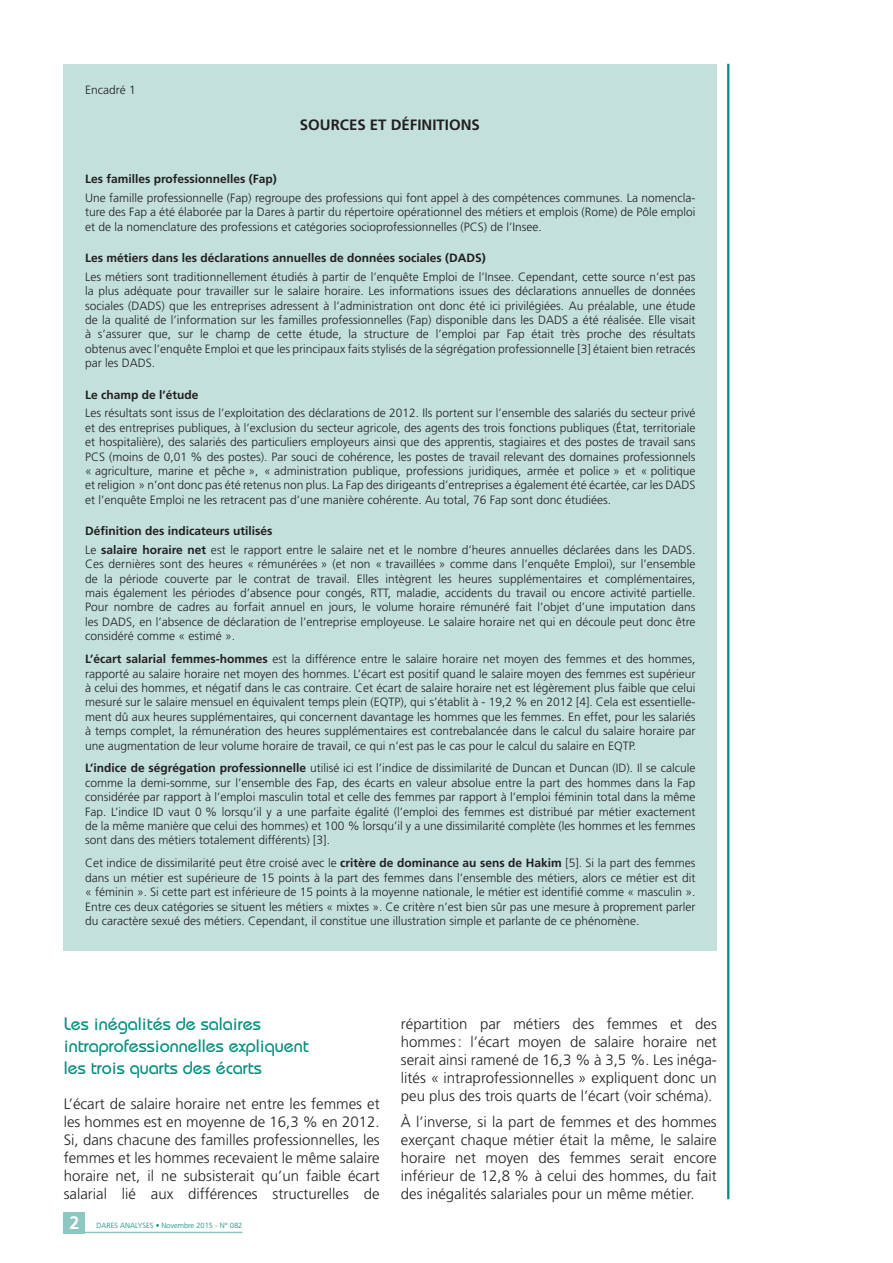
<style>
.page{position:relative;width:893px;height:1263px;background:#fff}
.page>*{position:absolute;margin:0;border:0;box-sizing:border-box;transform-origin:0 0}
.t1{font:500 18px/21.6px "Bauhaus";color:#008e7f}
.t2{font:700 18px "Frutiger";color:#fff}
.t3{font:300 15px/18px "Frutiger";color:#231f20;text-align:justify}
.t4{font:700 15px "Frutiger";color:#231f20}
.t5{font:300 12px/14.4px "Frutiger";color:#231f20;text-align:justify}
.t6{font:700 12px "Frutiger";color:#231f20}
.t7{font:300 7.5px "Frutiger";color:#008e7f}
.s1{font-weight:700}
</style>
<div class="page">
<hr style="left:727px;top:64px;width:2px;height:1135px;background:#008e7f">
<div style="left:64px;top:1212px;width:21px;height:21px;background:#8cc7c2"></div>
<hr style="left:64px;top:1232px;width:178px;height:1px;background:#8cc7c2">
<div style="left:64px;top:64px;width:653px;height:886px;background:#c3e0dd"></div>
<p class="t5" style="left:85px;top:83px;width:52px">Encadré 1</p>
<p class="t4" style="left:300px;top:116px;width:50px">Sources</p>
<p class="t4" style="left:370px;top:116px;width:110px">et définitions</p>
<p class="t6" style="left:85px;top:172px;width:193px">Les familles professionnelles (Fap)</p>
<p class="t5" style="left:85px;top:191px;width:612px">Une famille professionnelle (Fap) regroupe des professions qui font appel à des compétences communes. La nomencla&shy;ture des Fap a été élaborée par la Dares à partir du répertoire opérationnel des métiers et emplois (Rome) de Pôle emploi et de la nomenclature des professions et catégories socioprofessionnelles (PCS) de l’Insee.</p>
<p class="t6" style="left:85px;top:251px;width:402px">Les métiers dans les déclarations annuelles de données sociales (DADS)</p>
<p class="t5" style="left:85px;top:270px;width:612px">Les métiers sont traditionnellement étudiés à partir de l’enquête Emploi de l’Insee. Cependant, cette source n’est pas la plus adéquate pour travailler sur le salaire horaire. Les informations issues des déclarations annuelles de données sociales (DADS) que les entreprises adressent à l’administration ont donc été ici privilégiées. Au préalable, une étude de la qualité de l’information sur les familles professionnelles (Fap) disponible dans les DADS a été réalisée. Elle visait à s’assurer que, sur le champ de cette étude, la structure de l’emploi par Fap était très proche des résultats obtenus avec l’enquête Emploi et que les principaux faits stylisés de la ségrégation professionnelle [3] étaient bien retracés par les DADS.</p>
<p class="t6" style="left:85px;top:387px;width:115px">Le champ de l’étude</p>
<p class="t5" style="left:85px;top:406px;width:612px">Les résultats sont issus de l’exploitation des déclarations de 2012. Ils portent sur l’ensemble des salariés du secteur privé et des entreprises publiques, à l’exclusion du secteur agricole, des agents des trois fonctions publiques (État, territoriale et hospitalière), des salariés des particuliers employeurs ainsi que des apprentis, stagiaires et des postes de travail sans PCS (moins de 0,01 % des postes). Par souci de cohérence, les postes de travail relevant des domaines professionnels « agriculture, marine et pêche », « administration publique, professions juridiques, armée et police » et « politique et religion » n’ont donc pas été retenus non plus. La Fap des dirigeants d’entreprises a également été écartée, car les DADS et l’enquête Emploi ne les retracent pas d’une manière cohérente. Au total, 76 Fap sont donc étudiées.</p>
<p class="t5" style="left:85px;top:522px;width:612px;line-height:18.6px"><span class="s1">Définition des indicateurs utilisés<br></span>Le <span class="s1">salaire horaire net</span> est le rapport entre le salaire net et le nombre d’heures annuelles déclarées dans les DADS.</p>
<p class="t5" style="left:85px;top:557px;width:612px">Ces dernières sont des heures « rémunérées » (et non « travaillées » comme dans l’enquête Emploi), sur l’ensemble de la période couverte par le contrat de travail. Elles intègrent les heures supplémentaires et complémentaires, mais également les périodes d’absence pour congés, RTT, maladie, accidents du travail ou encore activité partielle.<br>Pour nombre de cadres au forfait annuel en jours, le volume horaire rémunéré fait l’objet d’une imputation dans les DADS, en l’absence de déclaration de l’entreprise employeuse. Le salaire horaire net qui en découle peut donc être considéré comme « estimé ».</p>
<p class="t5" style="left:85px;top:652px;width:612px"><span class="s1">L’écart salarial femmes-hommes</span> est la différence entre le salaire horaire net moyen des femmes et des hommes, rapporté au salaire horaire net moyen des hommes. L’écart est positif quand le salaire moyen des femmes est supérieur à celui des hommes, et négatif dans le cas contraire. Cet écart de salaire horaire net est légèrement plus faible que celui mesuré sur le salaire mensuel en équivalent temps plein (EQTP), qui s’établit à - 19,2 % en 2012 [4]. Cela est essentielle&shy;ment dû aux heures supplémentaires, qui concernent davantage les hommes que les femmes. En effet, pour les salariés à temps complet, la rémunération des heures supplémentaires est contrebalancée dans le calcul du salaire horaire par une augmentation de leur volume horaire de travail, ce qui n’est pas le cas pour le calcul du salaire en EQTP.</p>
<p class="t5" style="left:85px;top:761px;width:612px"><span class="s1">L’indice de ségrégation professionnelle</span> utilisé ici est l’indice de dissimilarité de Duncan et Duncan (ID). Il se calcule comme la demi-somme, sur l’ensemble des Fap, des écarts en valeur absolue entre la part des hommes dans la Fap considérée par rapport à l’emploi masculin total et celle des femmes par rapport à l’emploi féminin total dans la même Fap. L’indice ID vaut 0 % lorsqu’il y a une parfaite égalité (l’emploi des femmes est distribué par métier exactement de la même manière que celui des hommes) et 100 % lorsqu’il y a une dissimilarité complète (les hommes et les femmes sont dans des métiers totalement différents) [3].</p>
<p class="t5" style="left:85px;top:856px;width:612px">Cet indice de dissimilarité peut être croisé avec le <span class="s1">critère de dominance au sens de Hakim</span> [5]. Si la part des femmes dans un métier est supérieure de 15 points à la part des femmes dans l’ensemble des métiers, alors ce métier est dit « féminin ». Si cette part est inférieure de 15 points à la moyenne nationale, le métier est identifié comme « masculin ».<br>Entre ces deux catégories se situent les métiers « mixtes ». Ce critère n’est bien sûr pas une mesure à proprement parler du caractère sexué des métiers. Cependant, il constitue une illustration simple et parlante de ce phénomène.</p>
<h1 class="t1" style="left:64px;top:1013px;width:247px">Les inégalités de salaires intraprofessionnelles expliquent les trois quarts des écarts</h1>
<p class="t3" style="left:64px;top:1094px;width:317px">L’écart de salaire horaire net entre les femmes et les hommes est en moyenne de 16,3 % en 2012.<br>Si, dans chacune des familles professionnelles, les femmes et les hommes recevaient le même salaire horaire net, il ne subsisterait qu’un faible écart salarial lié aux différences structurelles de</p>
<h1 class="t2" style="left:69px;top:1212px;width:12px">2</h1>
<p class="t7" style="left:97px;top:1221px;width:147px">DARES ANALYSES • Novembre 2015 - N° 082</p>
<p class="t3" style="left:401px;top:1015px;width:317px">répartition par métiers des femmes et des hommes: l’écart moyen de salaire horaire net serait ainsi ramené de 16,3 % à 3,5 %. Les inéga&shy;lités « intraprofessionnelles » expliquent donc un peu plus des trois quarts de l’écart (voir schéma).</p>
<p class="t3" style="left:401px;top:1113px;width:317px">à l’inverse, si la part de femmes et des hommes exerçant chaque métier était la même, le salaire horaire net moyen des femmes serait encore inférieur de 12,8 % à celui des hommes, du fait des inégalités salariales pour un même métier.</p>
</div>
